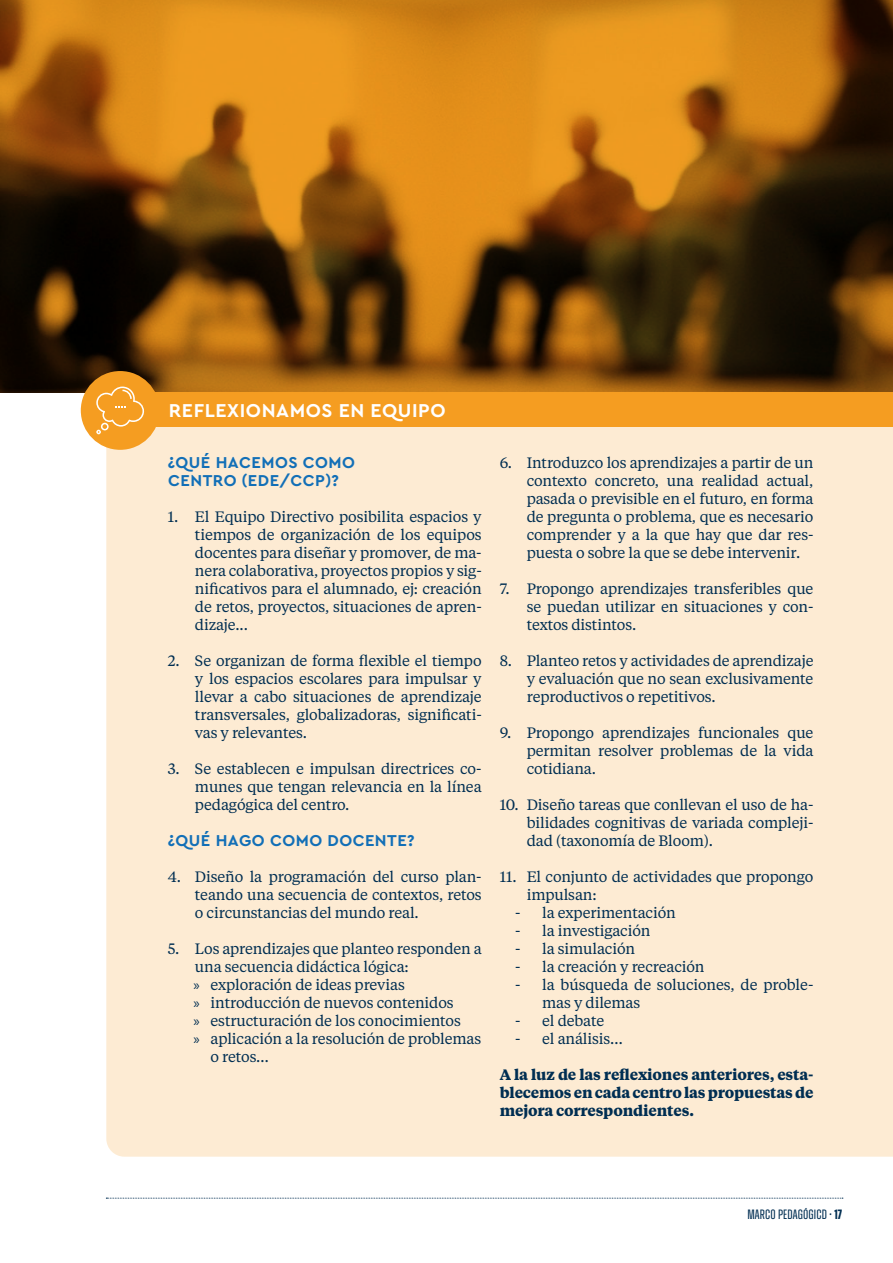
<style>
.page{position:relative;width:893px;height:1263px;background:#fff}
.page>*{position:absolute;margin:0;border:0;box-sizing:border-box;transform-origin:0 0}
.t1{font:700 19.5px "Cera PRO";letter-spacing:.03em;color:#fff}
.t2{font:700 16.5px/18px "Cera PRO";letter-spacing:.03em;color:#126fb7}
.t3{font:15px/18px "Tiempos Text";letter-spacing:-.01em;color:#002e52;text-align:justify}
.t4{font:700 15px/18px "Tiempos Text";letter-spacing:-.01em;color:#002e52;text-align:justify}
.t5{font:13.5px "Zuume Cut";letter-spacing:.01em;color:#002e52}
.s1{font-family:"Myriad Pro"}
.s2{font-weight:700}
</style>
<div class="page">
<svg style="left:106px;top:1198px;width:737px;height:1px"></svg>
<img style="left:0;top:0;width:893px;height:392px">
<div style="left:106px;top:426px;width:787px;height:731px;background:#fdebd3"></div>
<div style="left:149px;top:392px;width:744px;height:34px;background:#f59d21"></div>
<div style="left:81px;top:371px;width:79px;height:79px;background:#f59d21;border-radius:50%"></div>
<svg style="left:96px;top:387px;width:48px;height:47px"></svg>
<h1 class="t1" style="left:169px;top:398px;width:278px">REFLEXIONAMOS EN EQUIPO</h1>
<p class="t2" style="left:168px;top:453px;width:189px">¿QUÉ HACEMOS COMO<br>CENTRO (EDE/CCP)?</p>
<p class="t3" style="left:195px;top:507px;width:288px;text-indent:-27px">1. El Equipo Directivo posibilita espacios y tiempos de organización de los equipos docentes para diseñar y promover, de ma&shy;nera colaborativa, proyectos propios y sig&shy;nificativos para el alumnado, ej: creación de retos, proyectos, situaciones de apren&shy;dizaje...</p>
<p class="t3" style="left:195px;top:651px;width:288px;text-indent:-27px">2. Se organizan de forma flexible el tiempo y los espacios escolares para impulsar y llevar a cabo situaciones de aprendizaje transversales, globalizadoras, significati&shy;vas y relevantes.</p>
<p class="t3" style="left:195px;top:759px;width:288px;text-indent:-27px">3. Se establecen e impulsan directrices co&shy;munes que tengan relevancia en la línea pedagógica del centro.</p>
<p class="t2" style="left:168px;top:831px;width:248px">¿QUÉ HAGO COMO DOCENTE?</p>
<p class="t3" style="left:195px;top:867px;width:288px;text-indent:-27px">4. Diseño la programación del curso plan&shy;teando una secuencia de contextos, retos o circunstancias del mundo real.</p>
<p class="t3" style="left:168px;top:939px;width:315px">5. Los aprendizajes que planteo responden a</p>
<p class="t3" style="left:195px;top:957px;width:215px">una secuencia didáctica lógica:</p>
<p class="t3" style="left:193px;top:975px;width:213px"><span class="s1">»</span> exploración de ideas previas</p>
<p class="t3" style="left:193px;top:993px;width:262px"><span class="s1">»</span> introducción de nuevos contenidos</p>
<p class="t3" style="left:193px;top:1011px;width:269px"><span class="s1">»</span> estructuración de los conocimientos</p>
<p class="t3" style="left:193px;top:1029px;width:289px"><span class="s1">»</span> aplicación a la resolución de problemas</p>
<p class="t3" style="left:210px;top:1047px;width:60px">o retos…</p>
<p class="t3" style="left:527px;top:453px;width:288px;text-indent:-27px">6. Introduzco los aprendizajes a partir de un contexto concreto, una realidad actual, pasada o previsible en el futuro, en forma de pregunta o problema, que es necesario comprender y a la que hay que dar res&shy;puesta o sobre la que se debe intervenir.</p>
<p class="t3" style="left:527px;top:579px;width:288px;text-indent:-27px">7. Propongo aprendizajes transferibles que se puedan utilizar en situaciones y con&shy;textos distintos.</p>
<p class="t3" style="left:527px;top:651px;width:288px;text-indent:-27px">8. Planteo retos y actividades de aprendizaje y evaluación que no sean exclusivamente reproductivos o repetitivos.</p>
<p class="t3" style="left:527px;top:723px;width:288px;text-indent:-27px">9. Propongo aprendizajes funcionales que permitan resolver problemas de la vida cotidiana.</p>
<p class="t3" style="left:527px;top:795px;width:288px;text-indent:-27px">10. Diseño tareas que conllevan el uso de ha&shy;bilidades cognitivas de variada compleji&shy;dad (taxonomía de Bloom).</p>
<p class="t3" style="left:527px;top:867px;width:288px;text-indent:-27px">11. El conjunto de actividades que propongo impulsan:</p>
<p class="t3" style="left:515px;top:903px;width:162px">- la experimentación</p>
<p class="t3" style="left:515px;top:921px;width:137px">- la investigación</p>
<p class="t3" style="left:515px;top:939px;width:121px">- la simulación</p>
<p class="t3" style="left:515px;top:957px;width:191px">- la creación y recreación</p>
<p class="t3" style="left:542px;top:975px;width:273px;text-indent:-27px">- la búsqueda de soluciones, de proble&shy;mas y dilemas</p>
<p class="t3" style="left:515px;top:1011px;width:91px">- el debate</p>
<p class="t3" style="left:515px;top:1029px;width:109px">- el análisis…</p>
<p class="t4" style="left:500px;top:1065px;width:315px">A la luz de las reflexiones anteriores, esta&shy;blecemos en cada centro las propuestas de mejora correspondientes.</p>
<p class="t5" style="left:747px;top:1207px;width:96px">MARCO PEDAGÓGICD • <span class="s2">17</span></p>
</div>
